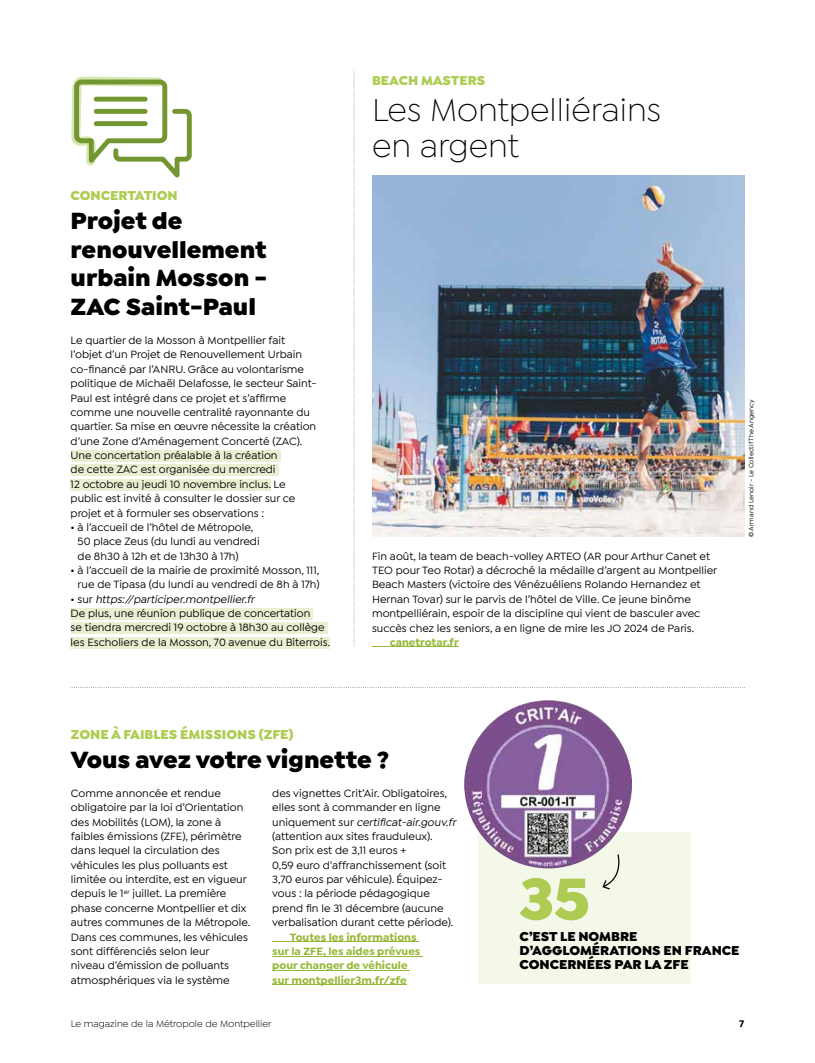
<style>
.page{position:relative;width:815px;height:1063px;background:#fff}
.page>*{position:absolute;margin:0;border:0;box-sizing:border-box;transform-origin:0 0}
.t1{font:900 60px "Isidora Sans";color:#aecc53}
.t2{font:300 33.75px/36px "Isidora Sans";color:#000}
.t3{font:900 25px/28.8px "Isidora Sans";color:#000}
.t4{font:900 13.75px/14.4px "Isidora Sans";color:#000}
.t5{font:900 13.75px "Isidora Sans";color:#aecc53}
.t6{font:500 11.25px/14.4px "Isidora Sans";color:#000}
.t7{font:700 11.25px/14.4px "Isidora Sans";color:#96b837}
.t8{font:10px "Isidora Sans";color:#000}
.t9{font:700 10px "Isidora Sans";color:#000}
.t10{font:500 6.88px "Isidora Sans";color:#000}
.s1{font-style:italic}
</style>
<div class="page">
<svg style="left:354px;top:72px;width:1px;height:573px"></svg>
<div style="left:478px;top:832px;width:213px;height:152px;background:#f4f8e9"></div>
<img style="left:372px;top:175px;width:373px;height:362px">
<hr style="left:372px;top:647px;width:86px;height:1px;background:#96b837">
<div style="left:71px;top:450px;width:209px;height:11px;background:#e9f0d2"></div>
<div style="left:71px;top:465px;width:207px;height:11px;background:#e9f0d2"></div>
<div style="left:71px;top:479px;width:200px;height:11px;background:#e9f0d2"></div>
<div style="left:71px;top:608px;width:242px;height:12px;background:#e9f0d2"></div>
<div style="left:71px;top:623px;width:256px;height:11px;background:#e9f0d2"></div>
<div style="left:71px;top:637px;width:259px;height:11px;background:#e9f0d2"></div>
<svg style="left:71px;top:687px;width:674px;height:1px"></svg>
<hr style="left:272px;top:941px;width:147px;height:1px;background:#96b837">
<hr style="left:272px;top:956px;width:151px;height:1px;background:#96b837">
<hr style="left:272px;top:970px;width:138px;height:1px;background:#96b837">
<hr style="left:272px;top:985px;width:135px;height:1px;background:#96b837">
<img style="left:464px;top:700px;width:168px;height:168px;border-radius:84px">
<svg style="left:602px;top:854px;width:18px;height:36px"></svg>
<svg style="left:71px;top:76px;width:121px;height:102px"></svg>
<div style="left:96px;top:109px;width:49px;height:5px;background:#739730"></div>
<div style="left:96px;top:121px;width:49px;height:5px;background:#739730"></div>
<div style="left:96px;top:97px;width:49px;height:5px;background:#739730"></div>
<p class="t5" style="left:71px;top:187px;width:109px">CONCERTATION</p>
<h3 class="t3" style="left:71px;top:206px;width:198px">Projet de renouvellement urbain Mosson -<br>ZAC Saint-Paul</h3>
<p class="t6" style="left:71px;top:333px;width:248px">Le quartier de la Mosson à Montpellier fait l’objet d’un Projet de Renouvellement Urbain co-financé par l’ANRU. Grâce au volontarisme politique de Michaël Delafosse, le secteur Saint-Paul est intégré dans ce projet et s’affirme comme une nouvelle centralité rayonnante du quartier. Sa mise en œuvre nécessite la création d’une Zone d’Aménagement Concerté (ZAC).<br>Une concertation préalable à la création<br>de cette ZAC est organisée du mercredi<br>12 octobre au jeudi 10 novembre inclus. Le public est invité à consulter le dossier sur ce projet et à formuler ses observations :</p>
<p class="t6" style="left:78px;top:520px;width:184px;text-indent:-7px">• à l’accueil de l’hôtel de Métropole,<br>50 place Zeus (du lundi au vendredi de 8h30 à 12h et de 13h30 à 17h)</p>
<p class="t6" style="left:71px;top:563px;width:250px;text-align:right">• à l’accueil de la mairie de proximité Mosson, 111, rue de Tipasa (du lundi au vendredi de 8h à 17h)</p>
<p class="t6" style="left:71px;top:592px;width:261px">• s u r <span class="s1">https://participer.montpellier.fr<br></span>De plus, une réunion publique de concertation<br>se tiendra mercredi 19 octobre à 18h30 au collège les Escholiers de la Mosson, 70 avenue du Biterrois.</p>
<p class="t5" style="left:372px;top:72px;width:115px">BEACH MASTERS</p>
<h2 class="t2" style="left:372px;top:92px;width:290px">Les Montpelliérains en argent</h2>
<p class="t6" style="left:372px;top:549px;width:347px">Fin août, la team de beach-volley ARTEO (AR pour Arthur Canet et TEO pour Teo Rotar) a décroché la médaille d’argent au Montpellier Beach Masters (victoire des Vénézuéliens Rolando Hernandez et Hernan Tovar) sur le parvis de l’hôtel de Ville. Ce jeune binôme montpelliérain, espoir de la discipline qui vient de basculer avec succès chez les seniors, a en ligne de mire les JO 2024 de Paris.</p>
<p class="t7" style="left:390px;top:635px;width:70px">canetrotar.fr</p>
<p class="t10" style="left:747px;top:537px;width:139px;rotate:-90deg">©Armand Lenoir - Le Collectif The Angency</p>
<p class="t5" style="left:71px;top:726px;width:224px">ZONE À FAIBLES ÉMISSIONS (ZFE)</p>
<h3 class="t3" style="left:71px;top:745px;width:320px">Vous avez votre vignette ?</h3>
<p class="t6" style="left:71px;top:786px;width:181px">Comme annoncée et rendue obligatoire par la loi d’Orientation des Mobilités (LOM), la zone à faibles émissions (ZFE), périmètre dans lequel la circulation des véhicules les plus polluants est limitée ou interdite, est en vigueur depuis le 1<sup>er</sup> juillet. La première phase concerne Montpellier et dix autres communes de la Métropole.<br>Dans ces communes, les véhicules sont différenciés selon leur<br>niveau d’émission de polluants atmosphériques via le système</p>
<p class="t6" style="left:272px;top:786px;width:187px">des vignettes Crit’Air. Obligatoires, elles sont à commander en ligne<br>u n i q u e m e n t s u r <span class="s1">certificat-air.gouv.fr </span>(attention aux sites frauduleux).<br>Son prix est de 3,11 euros +<br>0,59 euro d’affranchissement (soit 3,70 euros par véhicule). Équipez&shy;vous : la période pédagogique prend fin le 31 décembre (aucune verbalisation durant cette période).</p>
<p class="t7" style="left:272px;top:930px;width:150px;text-indent:18px">Toutes les informations sur la ZFE, les aides prévues pour changer de véhicule sur montpellier3m.fr/zfe</p>
<h1 class="t1" style="left:519px;top:861px;width:72px">35</h1>
<p class="t4" style="left:519px;top:929px;width:222px">C’EST LE NOMBRE<br>D’AGGLOMÉRATIONS EN FRANCE<br>CONCERNÉES PAR LA ZFE</p>
<p class="t8" style="left:71px;top:1018px;width:202px">Le magazine de la Métropole de Montpellier</p>
<p class="t9" style="left:739px;top:1017px;width:7px">7</p>
</div>
